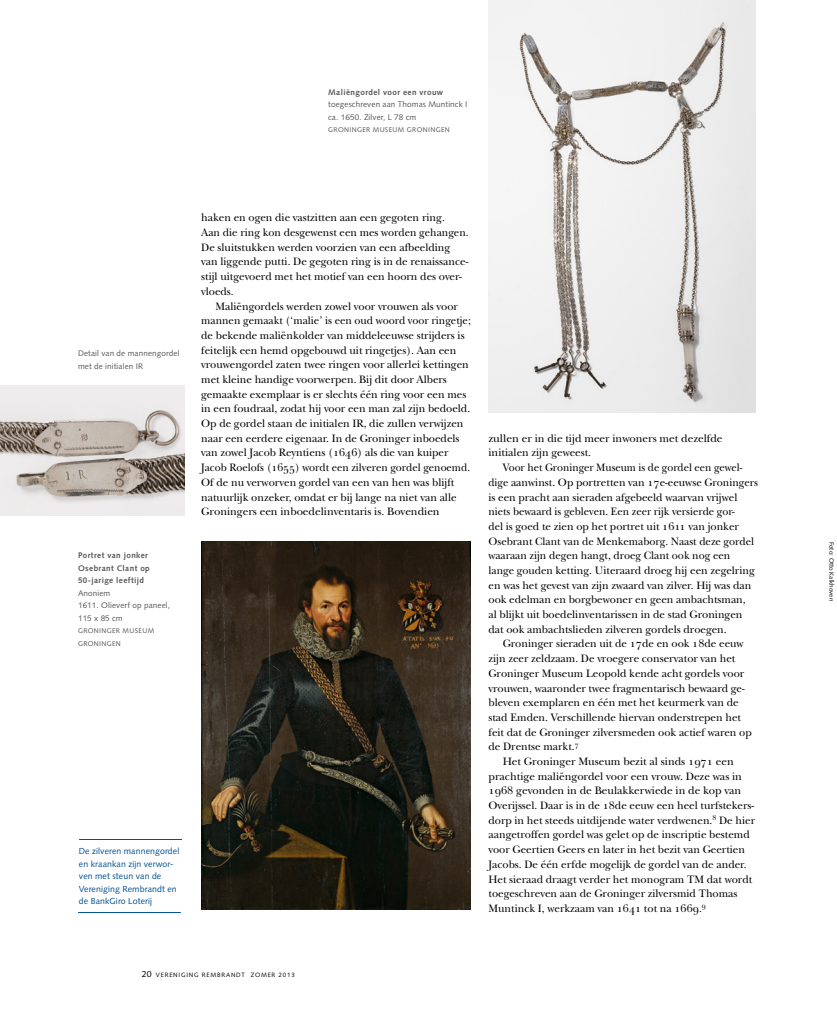
<style>
.page{position:relative;width:837px;height:1028px;background:#fff}
.page>*{position:absolute;margin:0;border:0;box-sizing:border-box;transform-origin:0 0}
._1_platte_tekst__Aan{font:11.25px/14.8px "New Baskerville Std";color:#000}
._1_platte_tekst__Aan-2{font:11.25px/14.8px "New Baskerville Std";color:#000;scale:.94 1}
.kadertekst{font:8.75px/12.5px "Syntax LT Std";letter-spacing:.01em;color:#004f91}
._7_bijschrift_tekst{font:8.12px/12.5px "Syntax LT Std";letter-spacing:.015em;color:#555655}
._6_bijschrift__naam{font:700 8.12px/12.5px "Syntax LT Std";letter-spacing:.05em;color:#555655}
._8_bijschrift_stad{font:6.88px/12.5px "Syntax LT Std";letter-spacing:.05em;color:#555655}
.a__artikel_tekst{font:6.25px "Syntax LT Std";letter-spacing:.125em;color:#000}
.a__artikel_tekst-2{font:6.25px "Syntax LT Std";letter-spacing:.01em;color:#000}
.s1{font-size:8.75px}
</style>
<div class="page">
<img style="left:201px;top:541px;width:269px;height:369px">
<img style="left:488px;top:0;width:267px;height:413px">
<img style="left:0;top:386px;width:184px;height:130px">
<hr style="left:78px;top:912px;width:103px;height:1px;background:#004f91">
<hr style="left:79px;top:839px;width:103px;height:1px;background:#004f91">
<p class="_6_bijschrift__naam" style="left:328px;top:86px;width:116px">Maliëngordel voor een vrouw</p>
<p class="_7_bijschrift_tekst" style="left:328px;top:98px;width:141px">toegeschreven aan Thomas Muntinck I</p>
<p class="_7_bijschrift_tekst" style="left:328px;top:111px;width:89px">ca. 1650. Zilver, L 78 cm</p>
<p class="_8_bijschrift_stad" style="left:328px;top:124px;width:123px">GRONINGER MUSEUM GRONINGEN</p>
<p class="_7_bijschrift_tekst" style="left:78px;top:347px;width:103px">Detail van de mannengordel met de initialen IR</p>
<p class="_6_bijschrift__naam" style="left:78px;top:549px;width:73px">Portret van jonker<br>Osebrant Clant op<br>50-jarige leeftijd</p>
<p class="_7_bijschrift_tekst" style="left:78px;top:587px;width:34px">Anoniem</p>
<p class="_7_bijschrift_tekst" style="left:78px;top:599px;width:93px">1611. Olieverf op paneel,<br>115 x 85 cm</p>
<p class="_8_bijschrift_stad" style="left:78px;top:625px;width:78px">GRONINGER MUSEUM<br>GRONINGEN</p>
<p class="kadertekst" style="left:79px;top:845px;width:102px">De zilveren mannengordel en kraankan zijn verwor&shy;ven met steun van de<br>Vereniging Rembrandt en de BankGiro Loterij</p>
<p class="_1_platte_tekst__Aan" style="left:201px;top:210px;width:269px">haken en ogen die vastzitten aan een gegoten ring.<br>Aan die ring kon desgewenst een mes worden gehangen.<br>De sluitstukken werden voorzien van een afbeelding van liggende putti. De gegoten ring is in de renaissance&shy;stijl uitgevoerd met het motief van een hoorn des over&shy;vloeds.</p>
<p class="_1_platte_tekst__Aan" style="left:201px;top:298px;width:271px;text-indent:14px">Maliëngordels werden zowel voor vrouwen als voor mannen gemaakt (‘malie’ is een oud woord voor ringetje; de bekende maliënkolder van middeleeuwse strijders is feitelijk een hemd opgebouwd uit ringetjes). Aan een vrouwengordel zaten twee ringen voor allerlei kettingen met kleine handige voorwerpen. Bij dit door Albers gemaakte exemplaar is er slechts één ring voor een mes in een foudraal, zodat hij voor een man zal zijn bedoeld.<br>Op de gordel staan de initialen IR, die zullen verwijzen naar een eerdere eigenaar. In de Groninger inboedels van zowel Jacob Reyntiens (1646) als die van kuiper Jacob Roelofs (1655) wordt een zilveren gordel genoemd.<br>Of de nu verworven gordel van een van hen was blijft natuurlijk onzeker, omdat er bij lange na niet van alle Groningers een inboedelinventaris is. Bovendien</p>
<p class="_1_platte_tekst__Aan" style="left:488px;top:431px;width:235px">zullen er in die tijd meer inwoners met dezelfde initialen zijn geweest.</p>
<p class="_1_platte_tekst__Aan-2" style="left:488px;top:460px;width:288px;text-indent:14px">Voor het Groninger Museum is de gordel een gewel&shy;dige aanwinst. Op portretten van 17e-eeuwse Groningers is een pracht aan sieraden afgebeeld waarvan vrijwel niets bewaard is gebleven. Een zeer rijk versierde gor-<br>del is goed te zien op het portret uit 1611 van jonker Osebrant Clant van de Menkemaborg. Naast deze gordel waaraan zijn degen hangt, droeg Clant ook nog een lange gouden ketting. Uiteraard droeg hij een zegelring en was het gevest van zijn zwaard van zilver. Hij was dan ook edelman en borgbewoner en geen ambachtsman,<br>al blijkt uit boedelinventarissen in de stad Groningen dat ook ambachtslieden zilveren gordels droegen.</p>
<p class="_1_platte_tekst__Aan" style="left:488px;top:636px;width:265px;text-indent:14px">Groninger sieraden uit de 17de en ook 18de eeuw zijn zeer zeldzaam. De vroegere conservator van het Groninger Museum Leopold kende acht gordels voor vrouwen, waaronder twee fragmentarisch bewaard ge&shy;bleven exemplaren en één met het keurmerk van de stad Emden. Verschillende hiervan onderstrepen het feit dat de Groninger zilversmeden ook actief waren op de Drentse markt.<sup>7</sup></p>
<p class="_1_platte_tekst__Aan" style="left:488px;top:754px;width:268px;text-indent:14px">Het Groninger Museum bezit al sinds 1971 een prachtige maliëngordel voor een vrouw. Deze was in 1968 gevonden in de Beulakkerwiede in de kop van Overijssel. Daar is in de 18de eeuw een heel turfstekers&shy;dorp in het steeds uitdijende water verdwenen.<sup>8</sup> De hier aangetroffen gordel was gelet op de inscriptie bestemd voor Geertien Geers en later in het bezit van Geertien Jacobs. De één erfde mogelijk de gordel van de ander.<br>Het sieraad draagt verder het monogram TM dat wordt toegeschreven aan de Groninger zilversmid Thomas Muntinck I, werkzaam van 1641 tot na 1669.<sup>9</sup></p>
<p class="a__artikel_tekst" style="left:142px;top:971px;width:154px"><span class="s1">20</span> VERENIGING REMBRANDT ZOMER 2013</p>
<p class="a__artikel_tekst-2" style="left:835px;top:541px;width:61px;rotate:90deg">Foto: Otto Kalkhoven</p>
</div>
